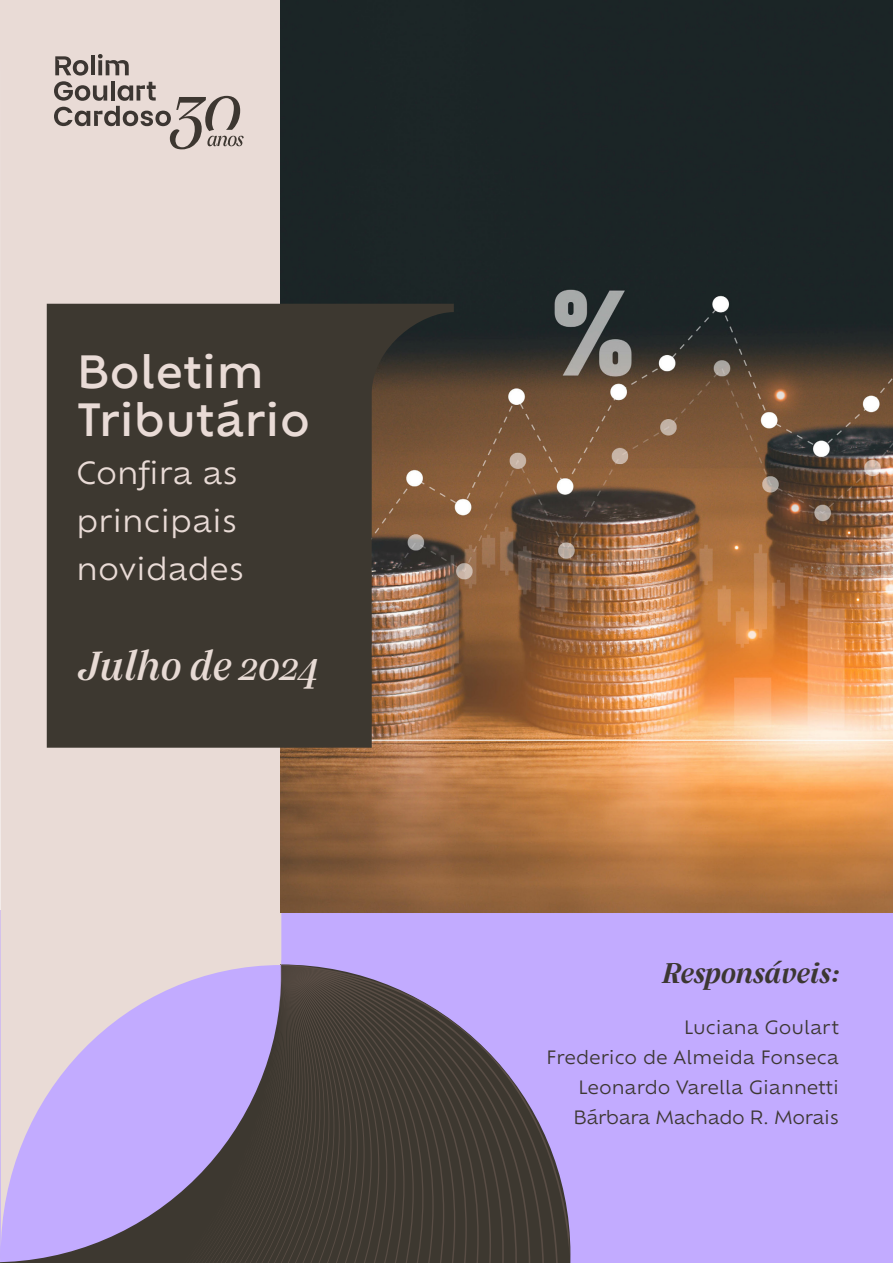
<style>
.page{position:relative;width:893px;height:1263px;background:#fff}
.page>*{position:absolute;margin:0;border:0;box-sizing:border-box;transform-origin:0 0}
.t1{font:italic 500 45px "Silva Display";color:#e7dad4}
.t2{font:500 43.5px/48px "Ofelia Text";color:#e9dbd6}
.t3{font:italic 600 31.5px "Silva Display";color:#3c3732}
.t4{font:30px/48px "Ofelia Text";color:#e9dbd6}
.t5{font:18px/30px "Ofelia Text";color:#3c3732;text-align:right}
</style>
<div class="page">
<div style="left:0;top:910px;width:893px;height:353px;background:#c2abff"></div>
<div style="left:0;top:0;width:281px;height:964px;background:#e9dbd6"></div>
<svg style="left:0;top:964px;width:570px;height:299px"></svg>
<svg style="left:70px;top:965px;width:5px;height:298px"></svg>
<svg style="left:75px;top:965px;width:5px;height:298px"></svg>
<svg style="left:80px;top:965px;width:6px;height:298px"></svg>
<svg style="left:86px;top:965px;width:6px;height:298px"></svg>
<svg style="left:92px;top:965px;width:7px;height:298px"></svg>
<svg style="left:99px;top:965px;width:7px;height:298px"></svg>
<svg style="left:106px;top:965px;width:9px;height:298px"></svg>
<svg style="left:115px;top:965px;width:9px;height:298px"></svg>
<svg style="left:124px;top:965px;width:10px;height:298px"></svg>
<svg style="left:134px;top:965px;width:17px;height:298px"></svg>
<svg style="left:151px;top:965px;width:17px;height:298px"></svg>
<svg style="left:168px;top:965px;width:17px;height:298px"></svg>
<svg style="left:185px;top:965px;width:17px;height:298px"></svg>
<svg style="left:202px;top:965px;width:17px;height:298px"></svg>
<svg style="left:219px;top:965px;width:61px;height:298px"></svg>
<svg style="left:280px;top:1256px;width:278px;height:7px;fill:#3d3830"></svg>
<svg style="left:280px;top:965px;width:290px;height:291px;fill:#3d3830"></svg>
<img style="left:281px;top:0;width:612px;height:912px">
<svg style="left:47px;top:304px;width:407px;height:444px;fill:#3d3830"></svg>
<svg style="left:54px;top:54px;width:190px;height:95px"></svg>
<h2 class="t2" style="left:77px;top:344px;width:235px">Boletim<br>Tributário</h2>
<h3 class="t4" style="left:77px;top:447px;width:169px">Confira as principais novidades</h3>
<h1 class="t1" style="left:77px;top:637px;width:242px">Julho de 2024</h1>
<h3 class="t3" style="left:661px;top:952px;width:179px">Responsáveis:</h3>
<p class="t5" style="left:546px;top:1011px;width:294px">Luciana Goulart<br>Frederico de Almeida Fonseca<br>Leonardo Varella Giannetti<br>Bárbara Machado R. Morais</p>
</div>
